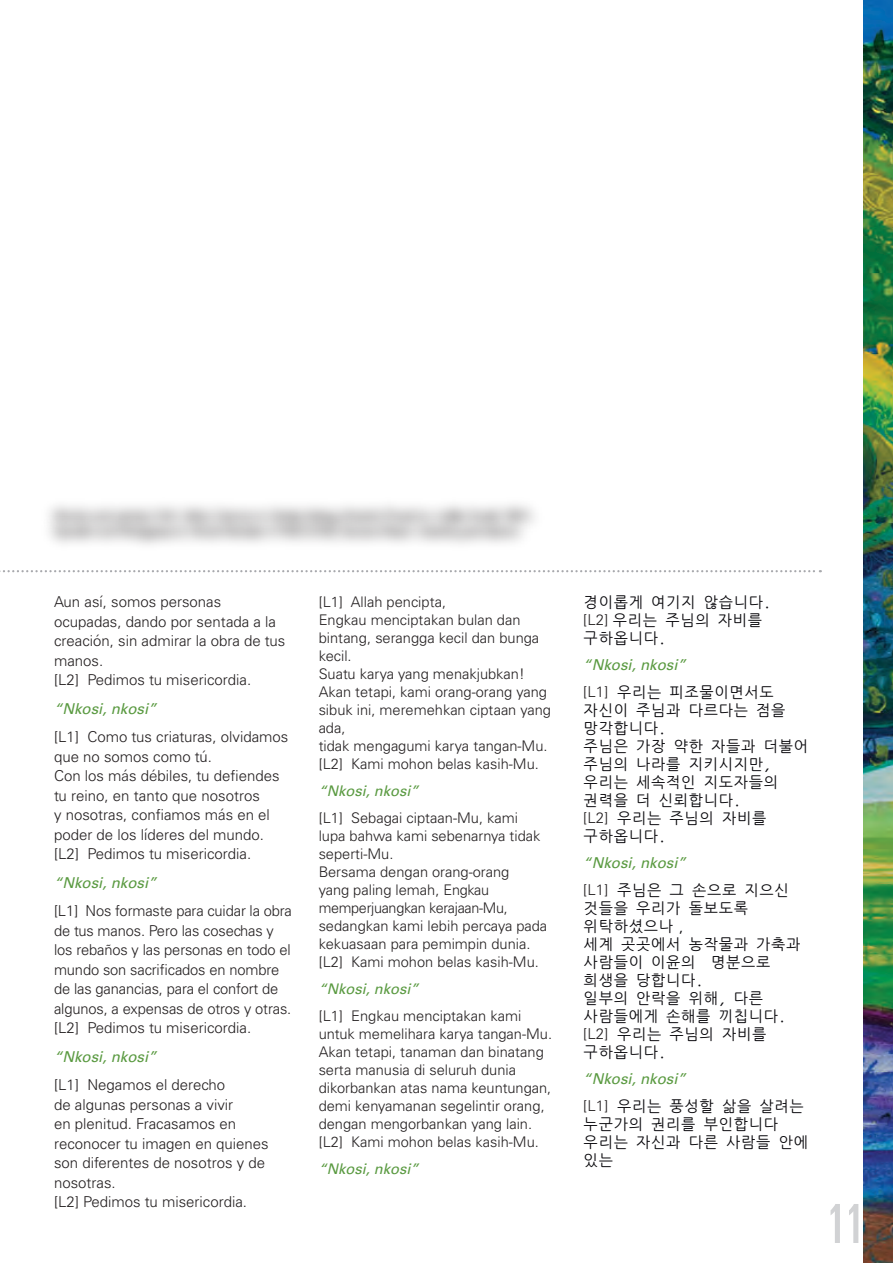
<style>
.page{position:relative;width:893px;height:1263px;background:#fff}
.page>*{position:absolute;margin:0;border:0;box-sizing:border-box;transform-origin:0 0}
.t1{font:ultra-condensed 54px "Univers";color:#d1d2d4}
.t2{font:300 15px/19.5px "Univers CE";color:#231f20}
.t3{font:15px/18px "Nanum Gothic Coding";color:#08070b}
.t4{font:italic 15px "Univers CE";color:#5a9a41}
.t5{font:300 14.7px/18px "Univers CE";color:#231f20}
.t6{font:italic 14.7px "Univers CE";color:#5a9a41}
.s1{font-family:"Univers CE";font-weight:300;color:#231f20}
</style>
<div class="page">
<img style="left:864px;top:0;width:29px;height:1263px">
<svg style="left:0;top:570px;width:821px;height:2px"></svg>
<p class="t2" style="left:54px;top:593px;width:233px">Aun así, somos personas ocupadas, dando por sentada a la creación, sin admirar la obra de tus manos.<br>[L2] Pedimos tu misericordia.</p>
<p class="t4" style="left:54px;top:700px;width:104px">“Nkosi, nkosi”</p>
<p class="t2" style="left:54px;top:728px;width:236px">[L1] Como tus criaturas, olvidamos que no somos como tú.<br>Con los más débiles, tu defiendes tu reino, en tanto que nosotros<br>y nosotras, confiamos más en el poder de los líderes del mundo. [L2] Pedimos tu misericordia.</p>
<p class="t4" style="left:54px;top:874px;width:104px">“Nkosi, nkosi”</p>
<p class="t2" style="left:54px;top:902px;width:239px">[L1] Nos formaste para cuidar la obra de tus manos. Pero las cosechas y los rebaños y las personas en todo el mundo son sacrificados en nombre de las ganancias, para el confort de algunos, a expensas de otros y otras. [L2] Pedimos tu misericordia.</p>
<p class="t4" style="left:54px;top:1048px;width:104px">“Nkosi, nkosi”</p>
<p class="t2" style="left:54px;top:1076px;width:216px">[L1] Negamos el derecho<br>de algunas personas a vivir<br>en plenitud. Fracasamos en reconocer tu imagen en quienes son diferentes de nosotros y de nosotras.<br>[L2] Pedimos tu misericordia.</p>
<p class="t5" style="left:319px;top:593px;width:234px">[L1] Allah pencipta,<br>Engkau menciptakan bulan dan bintang, serangga kecil dan bunga kecil.<br>Suatu karya yang menakjubkan!<br>Akan tetapi, kami orang-orang yang sibuk ini, meremehkan ciptaan yang ada,<br>tidak mengagumi karya tangan-Mu. [L2] Kami mohon belas kasih-Mu.</p>
<p class="t6" style="left:319px;top:782px;width:101px">“Nkosi, nkosi”</p>
<p class="t5" style="left:319px;top:809px;width:230px">[L1] Sebagai ciptaan-Mu, kami lupa bahwa kami sebenarnya tidak seperti-Mu.<br>Bersama dengan orang-orang<br>yang paling lemah, Engkau memperjuangkan kerajaan-Mu, sedangkan kami lebih percaya pada kekuasaan para pemimpin dunia. [L2] Kami mohon belas kasih-Mu.</p>
<p class="t6" style="left:319px;top:980px;width:101px">“Nkosi, nkosi”</p>
<p class="t5" style="left:319px;top:1007px;width:235px">[L1] Engkau menciptakan kami untuk memelihara karya tangan-Mu.<br>Akan tetapi, tanaman dan binatang serta manusia di seluruh dunia dikorbankan atas nama keuntungan, demi kenyamanan segelintir orang, dengan mengorbankan yang lain. [L2] Kami mohon belas kasih-Mu.</p>
<p class="t6" style="left:319px;top:1160px;width:101px">“Nkosi, nkosi”</p>
<p class="t3" style="left:583px;top:593px;width:189px">경이롭게 여기지 않습니다. <span class="s1">[L2]</span> 우리는 주님의 자비를 구하옵니다.</p>
<p class="t4" style="left:583px;top:655px;width:104px">“Nkosi, nkosi”</p>
<p class="t3" style="left:583px;top:683px;width:226px"><span class="s1">[L1]</span> 우리는 피조물이면서도 자신이 주님과 다르다는 점을 망각합니다.<br>주님은 가장 약한 자들과 더불어 주님의 나라를 지키시지만, 우리는 세속적인 지도자들의 권력을 더 신뢰합니다.<br><span class="s1">[L2]</span> 우리는 주님의 자비를 구하옵니다.</p>
<p class="t4" style="left:583px;top:853px;width:104px">“Nkosi, nkosi”</p>
<p class="t3" style="left:583px;top:881px;width:219px"><span class="s1">[L1]</span> 주님은 그 손으로 지으신 것들을 우리가 돌보도록　위탁하셨으나，<br>세계 곳곳에서 농작물과 가축과 사람들이 이윤의　명분으로 희생을 당합니다.<br>일부의 안락을 위해, 다른 사람들에게 손해를 끼칩니다. <span class="s1">[L2]</span> 우리는 주님의 자비를 구하옵니다.</p>
<p class="t4" style="left:583px;top:1069px;width:104px">“Nkosi, nkosi”</p>
<p class="t3" style="left:583px;top:1097px;width:226px"><span class="s1">[L1]</span> 우리는 풍성할 삶을 살려는 누군가의 권리를 부인합니다 우리는 자신과 다른 사람들 안에 있는</p>
<h1 class="t1" style="left:826px;top:1193px;width:40px">11</h1>
</div>
